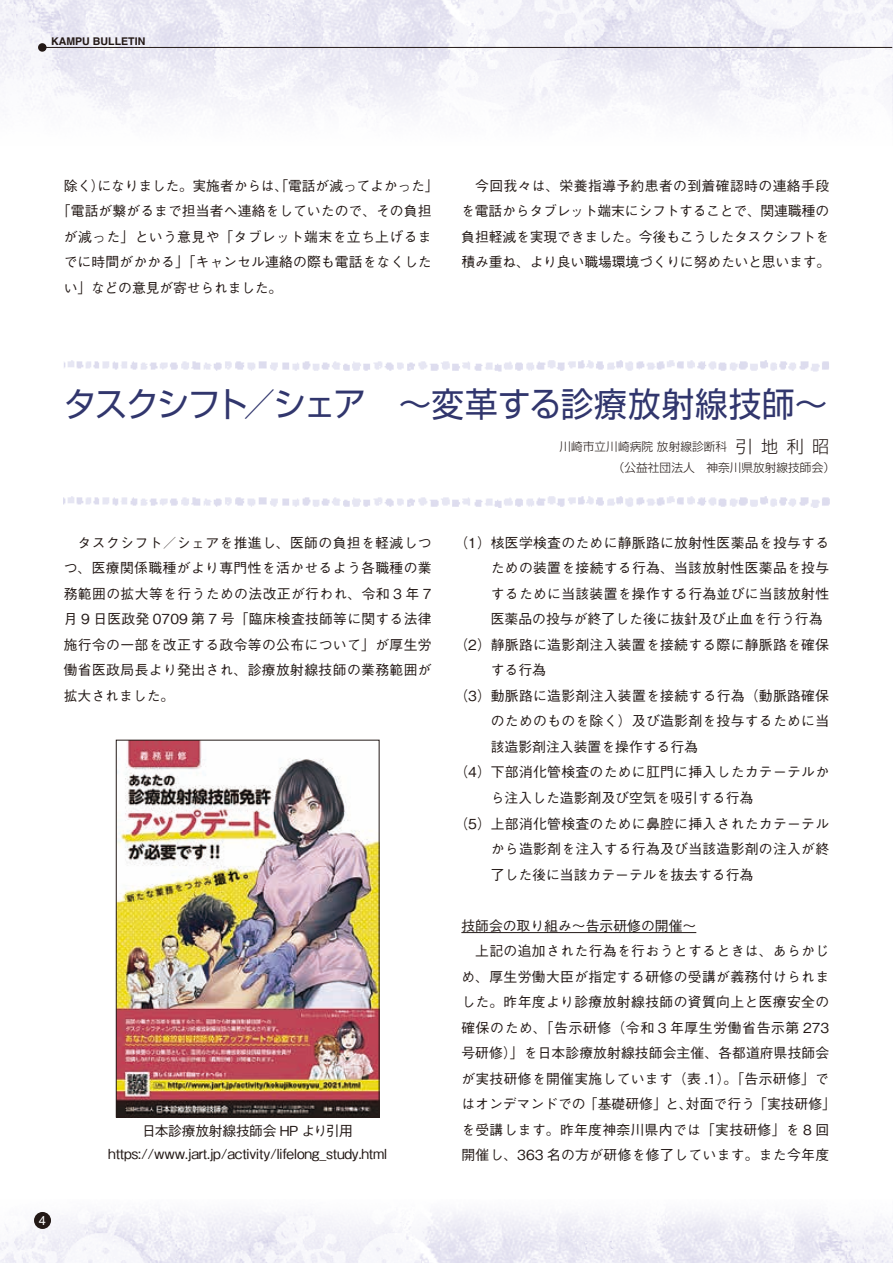
<style>
.page{position:relative;width:893px;height:1263px;background:#fff}
.page>*{position:absolute;margin:0;border:0;box-sizing:border-box;transform-origin:0 0}
.t1{font:34.05px "Shin Go Pr 6";letter-spacing:-.025em;color:#31366d;scale:.96 1}
.t2{font:500 13.8px/25.5px "Gothic BBB Pr 6";letter-spacing:.02em;color:#231916;text-align:justify}
.t3{font:500 13.8px "Gothic BBB Pr 6";color:#231916}
.t4{font:500 13.8px/23.4px "Gothic BBB Pr 6";letter-spacing:-.02em;color:#231916;text-align:center}
.t5{font:500 13.8px "Gothic BBB Pr 6";letter-spacing:-.015em;color:#231916}
.t6{font:500 13.8px "Gothic BBB Pr 6";letter-spacing:.045em;color:#231916}
.t7{font:500 13.8px "Gothic BBB Pr 6";letter-spacing:-.01em;color:#231916}
.t8{font:12.75px "Helvetica";color:#fff}
.t9{font:300 11.7px/20.7px "Shin Go Pr 6";color:#231916}
.t10{font:700 10.65px "Helvetica";color:#231916}
.s1{font-size:16.95px}
</style>
<div class="page">
<img style="left:0;top:0;width:893px;height:118px">
<img style="left:0;top:1210px;width:893px;height:53px">
<hr style="left:43px;top:47px;width:850px;height:1px;background:#231916">
<div style="left:38px;top:43px;width:9px;height:9px;background:#231916;border-radius:50%"></div>
<div style="left:34px;top:1212px;width:17px;height:17px;background:#231916;border-radius:50%"></div>
<hr style="left:461px;top:932px;width:235px;height:1px;background:#231916">
<img style="left:64px;top:360px;width:765px;height:12px">
<img style="left:64px;top:496px;width:765px;height:12px">
<img style="left:118px;top:742px;width:259px;height:373px">
<div style="left:116px;top:740px;width:263px;height:377px;border:1px solid #231916"></div>
<p class="t10" style="left:51px;top:35px;width:96px">KAMPU BULLETIN</p>
<p class="t5" style="left:64px;top:174px;width:376px">除く）になりました。実施者からは、「電話が減ってよかった」</p>
<p class="t2" style="left:57px;top:197px;width:376px">「電話が繋がるまで担当者へ連絡をしていたので、その負担</p>
<p class="t2" style="left:64px;top:223px;width:369px">が減った」という意見や「タブレット端末を立ち上げるま</p>
<p class="t2" style="left:64px;top:248px;width:369px">でに時間がかかる」「キャンセル連絡の際も電話をなくした</p>
<p class="t7" style="left:64px;top:277px;width:220px">い」などの意見が寄せられました。</p>
<p class="t2" style="left:461px;top:172px;width:371px;text-indent:14px">今回我々は、栄養指導予約患者の到着確認時の連絡手段を電話からタブレット端末にシフトすることで、関連職種の負担軽減を実現できました。今後もこうしたタスクシフトを積み重ね、より良い職場環境づくりに努めたいと思います。</p>
<h1 class="t1" style="left:64px;top:376px;width:797px">タスクシフト／シェア　～変革する診療放射線技師～</h1>
<p class="t9" style="left:613px;top:435px;width:224px;text-indent:-53px">川崎市立川崎病院 放射線診断科 <span class="s1">引地利昭</span>（公益社団法人　神奈川県放射線技師会）</p>
<p class="t2" style="left:64px;top:529px;width:369px;text-indent:14px">タスクシフト／シェアを推進し、医師の負担を軽減しつつ、医療関係職種がより専門性を活かせるよう各職種の業務範囲の拡大等を行うための法改正が行われ、令和 3 年 7月 9 日医政発 0709 第 7 号「臨床検査技師等に関する法律施行令の一部を改正する政令等の公布について」が厚生労働省医政局長より発出され、診療放射線技師の業務範囲が拡大されました。</p>
<p class="t2" style="left:454px;top:529px;width:376px">（1）核医学検査のために静脈路に放射性医薬品を投与する</p>
<p class="t2" style="left:491px;top:554px;width:340px">ための装置を接続する行為、当該放射性医薬品を投与</p>
<p class="t2" style="left:491px;top:580px;width:340px">するために当該装置を操作する行為並びに当該放射性</p>
<p class="t3" style="left:491px;top:608px;width:333px">医薬品の投与が終了した後に抜針及び止血を行う行為</p>
<p class="t2" style="left:454px;top:631px;width:376px">（2）静脈路に造影剤注入装置を接続する際に静脈路を確保</p>
<p class="t2" style="left:491px;top:657px;width:57px">する行為</p>
<p class="t2" style="left:454px;top:682px;width:376px">（3）動脈路に造影剤注入装置を接続する行為（動脈路確保</p>
<p class="t2" style="left:491px;top:708px;width:340px">のためのものを除く）及び造影剤を投与するために当</p>
<p class="t3" style="left:491px;top:736px;width:209px">該造影剤注入装置を操作する行為</p>
<p class="t2" style="left:454px;top:759px;width:376px">（4）下部消化管検査のために肛門に挿入したカテーテルか</p>
<p class="t3" style="left:491px;top:787px;width:264px">ら注入した造影剤及び空気を吸引する行為</p>
<p class="t2" style="left:454px;top:810px;width:376px">（5）上部消化管検査のために鼻腔に挿入されたカテーテル</p>
<p class="t2" style="left:491px;top:835px;width:340px">から造影剤を注入する行為及び当該造影剤の注入が終</p>
<p class="t3" style="left:491px;top:863px;width:264px">了した後に当該カテーテルを抜去する行為</p>
<p class="t3" style="left:461px;top:914px;width:236px">技師会の取り組み～告示研修の開催～</p>
<p class="t2" style="left:475px;top:937px;width:356px">上記の追加された行為を行おうとするときは、あらかじ</p>
<p class="t2" style="left:461px;top:963px;width:369px">め、厚生労働大臣が指定する研修の受講が義務付けられま</p>
<p class="t2" style="left:461px;top:988px;width:369px">した。昨年度より診療放射線技師の資質向上と医療安全の</p>
<p class="t6" style="left:461px;top:1016px;width:369px">確保のため、「告示研修（令和 3 年厚生労働省告示第 273</p>
<p class="t2" style="left:461px;top:1039px;width:369px">号研修）」を日本診療放射線技師会主催、各都道府県技師会</p>
<p class="t2" style="left:461px;top:1065px;width:369px">が実技研修を開催実施しています（表 .1）。「告示研修」で</p>
<p class="t3" style="left:461px;top:1093px;width:376px">はオンデマンドでの「基礎研修」と、対面で行う「実技研修」</p>
<p class="t2" style="left:461px;top:1116px;width:369px">を受講します。昨年度神奈川県内では「実技研修」を 8 回</p>
<p class="t2" style="left:461px;top:1141px;width:369px">開催し、363 名の方が研修を修了しています。また今年度</p>
<p class="t4" style="left:108px;top:1118px;width:281px">日本診療放射線技師会 HP より引用https://www.jart.jp/activity/lifelong_study.html</p>
<p class="t8" style="left:39px;top:1213px;width:9px">4</p>
</div>
